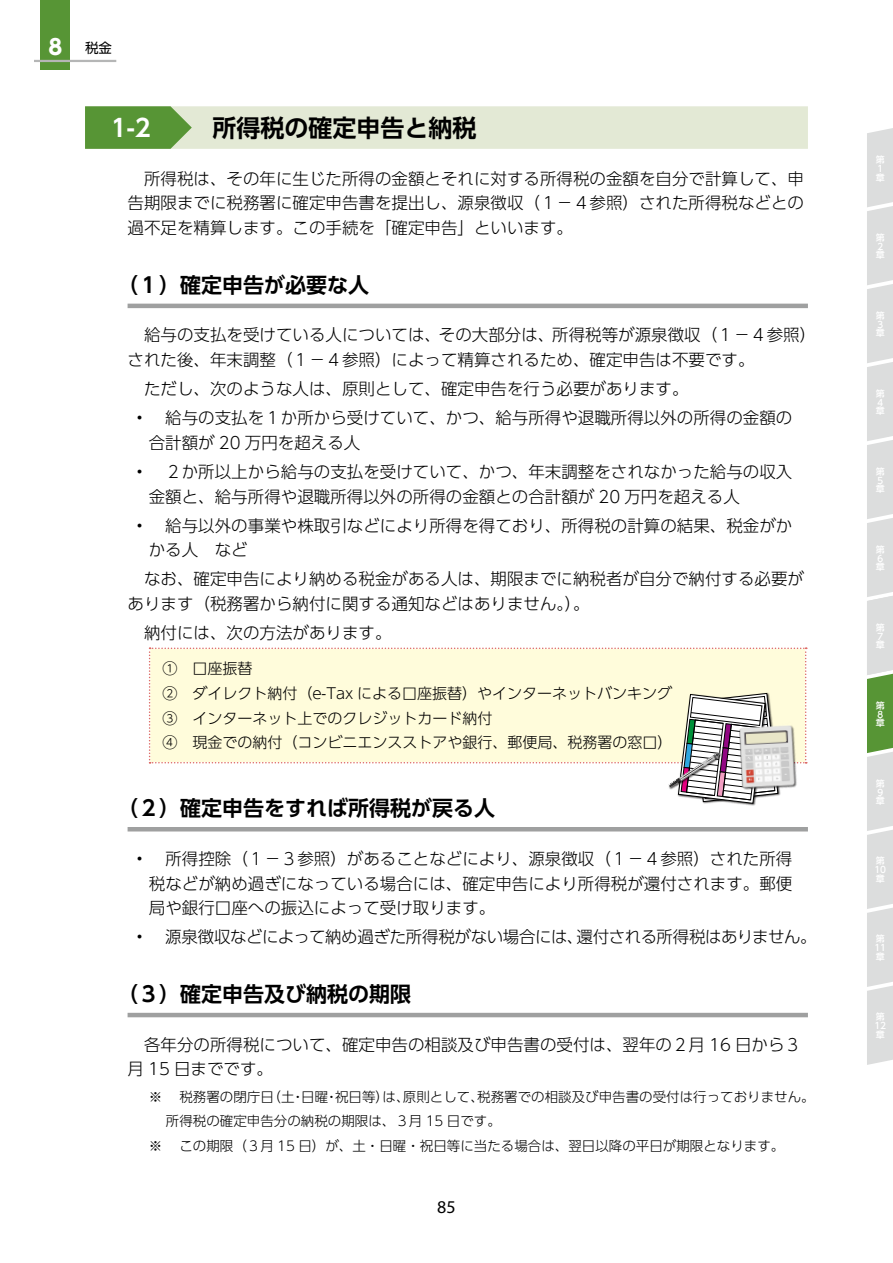
<style>
.page{position:relative;width:893px;height:1263px;background:#fff}
.page>*{position:absolute;margin:0;border:0;box-sizing:border-box;transform-origin:0 0}
.t1{font:700 24px "UD Shin Go Pro De";color:#000}
.t2{font:700 24px "UD Shin Go Pro De";color:#fff}
.t3{font:700 21px "UD Shin Go Pro De";color:#000}
.t4{font:18px "Myriad Pro";color:#000}
.t5{font:300 16.5px/24.8px "UD Shin Go Pro";color:#000}
.t6{font:300 16.5px "UD Shin Go Pro";letter-spacing:-.025em;color:#000}
.t7{font:300 15px/24.6px "UD Shin Go Pro";color:#000}
.t8{font:300 13.5px "UD Shin Go Pro";color:#000}
.t9{font:13.5px "UD Shin Go Pro";color:#000}
.t10{font:500 9px/8.7px "UD Shin Go NT Pr 6 N";color:#fff}
.s1{font-weight:700;font-size:21px;color:#fff}
</style>
<div class="page">
<div style="left:40px;top:0;width:30px;height:70px;background:#579535"></div>
<hr style="left:34px;top:60px;width:82px;height:2px;background:#b5b6b6">
<svg style="left:867px;top:128px;width:26px;height:937px;background:#d3d8d1"></svg>
<hr style="left:128px;top:304px;width:680px;height:4px;background:#9fa0a0">
<hr style="left:128px;top:827px;width:680px;height:4px;background:#9fa0a0">
<hr style="left:128px;top:1013px;width:680px;height:4px;background:#9fa0a0">
<svg style="left:85px;top:106px;width:723px;height:43px;background:#d0dec0"></svg>
<img style="left:703px;top:803px;width:53px;height:3px">
<svg style="left:149px;top:647px;width:658px;height:156px"></svg>
<img style="left:667px;top:751px;width:57px;height:40px">
<img style="left:668px;top:751px;width:54px;height:37px">
<img style="left:728px;top:714px;width:79px;height:87px">
<img style="left:727px;top:715px;width:81px;height:83px">
<p class="t9" style="left:48px;top:37px;width:65px"><span class="s1">8</span> 税金</p>
<h1 class="t2" style="left:111px;top:109px;width:41px">1-2</h1>
<h1 class="t1" style="left:213px;top:108px;width:265px">所得税の確定申告と納税</h1>
<p class="t5" style="left:128px;top:165px;width:678px;text-align:justify;text-indent:16px">所得税は、その年に生じた所得の金額とそれに対する所得税の金額を自分で計算して、申告期限までに税務署に確定申告書を提出し、源泉徴収（１－４参照）された所得税などとの過不足を精算します。この手続を「確定申告」といいます。</p>
<p class="t3" style="left:117px;top:268px;width:254px">（１）確定申告が必要な人</p>
<p class="t5" style="left:128px;top:322px;width:690px;text-indent:16px">給与の支払を受けている人については、その大部分は、所得税等が源泉徴収（１－４参照）された後、年末調整（１－４参照）によって精算されるため、確定申告は不要です。</p>
<p class="t5" style="left:136px;top:374px;width:658px;line-height:29px;text-indent:8px">ただし、次のような人は、原則として、確定申告を行う必要があります。<br>• 　給与の支払を１か所から受けていて、かつ、給与所得や退職所得以外の所得の金額の</p>
<p class="t5" style="left:136px;top:428px;width:658px;line-height:29px;text-indent:13px">合計額が 20 万円を超える人<br>• 　２か所以上から給与の支払を受けていて、かつ、年末調整をされなかった給与の収入</p>
<p class="t5" style="left:136px;top:481px;width:658px;line-height:29px;text-indent:13px">金額と、給与所得や退職所得以外の所得の金額との合計額が 20 万円を超える人<br>• 　給与以外の事業や株取引などにより所得を得ており、所得税の計算の結果、税金がか</p>
<p class="t5" style="left:144px;top:535px;width:662px;line-height:29px">かる人　など　<br>なお、確定申告により納める税金がある人は、期限までに納税者が自分で納付する必要が</p>
<p class="t5" style="left:144px;top:589px;width:447px;line-height:29px;text-indent:-16px">あります（税務署から納付に関する通知などはありません。）。納付には、次の方法があります。</p>
<p class="t7" style="left:162px;top:656px;width:511px">①　口座振替<br>②　ダイレクト納付（e-Tax による口座振替）やインターネットバンキング<br>③　インターネット上でのクレジットカード納付<br>④　現金での納付（コンビニエンスストアや銀行、郵便局、税務署の窓口）</p>
<p class="t3" style="left:117px;top:791px;width:380px">（２）確定申告をすれば所得税が戻る人</p>
<p class="t5" style="left:149px;top:845px;width:645px;text-align:justify;text-indent:-13px">• 　所得控除（１－３参照）があることなどにより、源泉徴収（１－４参照）された所得税などが納め過ぎになっている場合には、確定申告により所得税が還付されます。郵便局や銀行口座への振込によって受け取ります。</p>
<p class="t6" style="left:136px;top:924px;width:682px">• 　源泉徴収などによって納め過ぎた所得税がない場合には、還付される所得税はありません。</p>
<p class="t3" style="left:117px;top:977px;width:296px">（３）確定申告及び納税の期限</p>
<p class="t5" style="left:128px;top:1031px;width:675px;text-indent:16px">各年分の所得税について、確定申告の相談及び申告書の受付は、翌年の２月 16 日から３月 15 日までです。</p>
<p class="t8" style="left:149px;top:1086px;width:667px">※ 　税務署の閉庁日（土・日曜・祝日等）は、原則として、税務署での相談及び申告書の受付は行っておりません。</p>
<p class="t8" style="left:166px;top:1110px;width:337px">所得税の確定申告分の納税の期限は、３月 15 日です。</p>
<p class="t8" style="left:149px;top:1135px;width:637px">※ 　この期限（３月 15 日）が、土・日曜・祝日等に当たる場合は、翌日以降の平日が期限となります。</p>
<p class="t4" style="left:437px;top:1195px;width:20px">85</p>
<p class="t10" style="left:876px;top:155px;width:10px">第<br>１章</p>
<p class="t10" style="left:876px;top:233px;width:10px">第<br>２章</p>
<p class="t10" style="left:876px;top:311px;width:10px">第<br>３章</p>
<p class="t10" style="left:876px;top:389px;width:10px">第<br>４章</p>
<p class="t10" style="left:876px;top:467px;width:10px">第<br>５章</p>
<p class="t10" style="left:876px;top:545px;width:10px">第<br>６章</p>
<p class="t10" style="left:876px;top:623px;width:10px">第<br>７章</p>
<p class="t10" style="left:876px;top:701px;width:10px">第<br>８章</p>
<p class="t10" style="left:876px;top:779px;width:10px">第<br>９章</p>
<p class="t10" style="left:874px;top:856px;width:13px">第<br>10章</p>
<p class="t10" style="left:874px;top:934px;width:13px">第<br>11章</p>
<p class="t10" style="left:874px;top:1012px;width:13px">第<br>12章</p>
</div>
